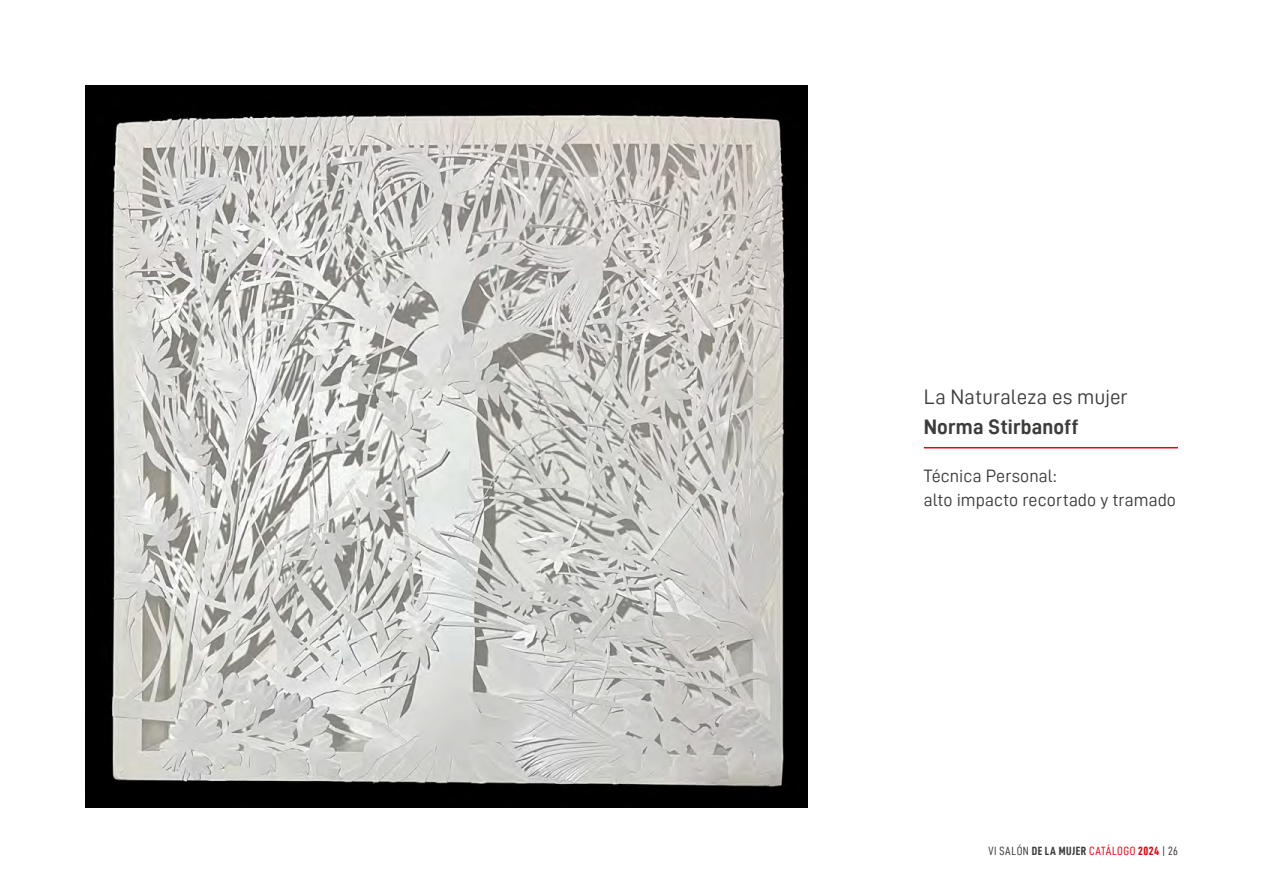
<style>
.page{position:relative;width:1263px;height:893px;background:#fff}
.page>*{position:absolute;margin:0;border:0;box-sizing:border-box;transform-origin:0 0}
.t1{font:21px "D DIN";color:#3c3c3b}
.t2{font:21px "D DIN Bold";letter-spacing:.005em;color:#3c3c3b}
.t3{font:18px/24px "D DIN";color:#3c3c3b}
.t4{font:12px "D DIN Condensed";letter-spacing:.045em;color:#3c3c3b}
.s1{font-family:"D DIN Condensed Bold"}
.s2{color:#e30613}
.s3{font-family:"D DIN Condensed Bold";color:#e30613}
</style>
<div class="page">
<img style="left:85px;top:85px;width:723px;height:723px">
<hr style="left:924px;top:447px;width:254px;height:1px;background:#e30613">
<p class="t1" style="left:924px;top:385px;width:205px">La Naturaleza es mujer</p>
<p class="t2" style="left:924px;top:415px;width:156px">Norma Stirbanoff</p>
<p class="t3" style="left:924px;top:464px;width:254px">Técnica Personal:<br>alto impacto recortado y tramado</p>
<p class="t4" style="left:988px;top:845px;width:191px">VI SALÓN <span class="s1">DE LA MUJER</span> <span class="s2">CATÁLOGO</span> <span class="s3">2024</span> | 26</p>
</div>
